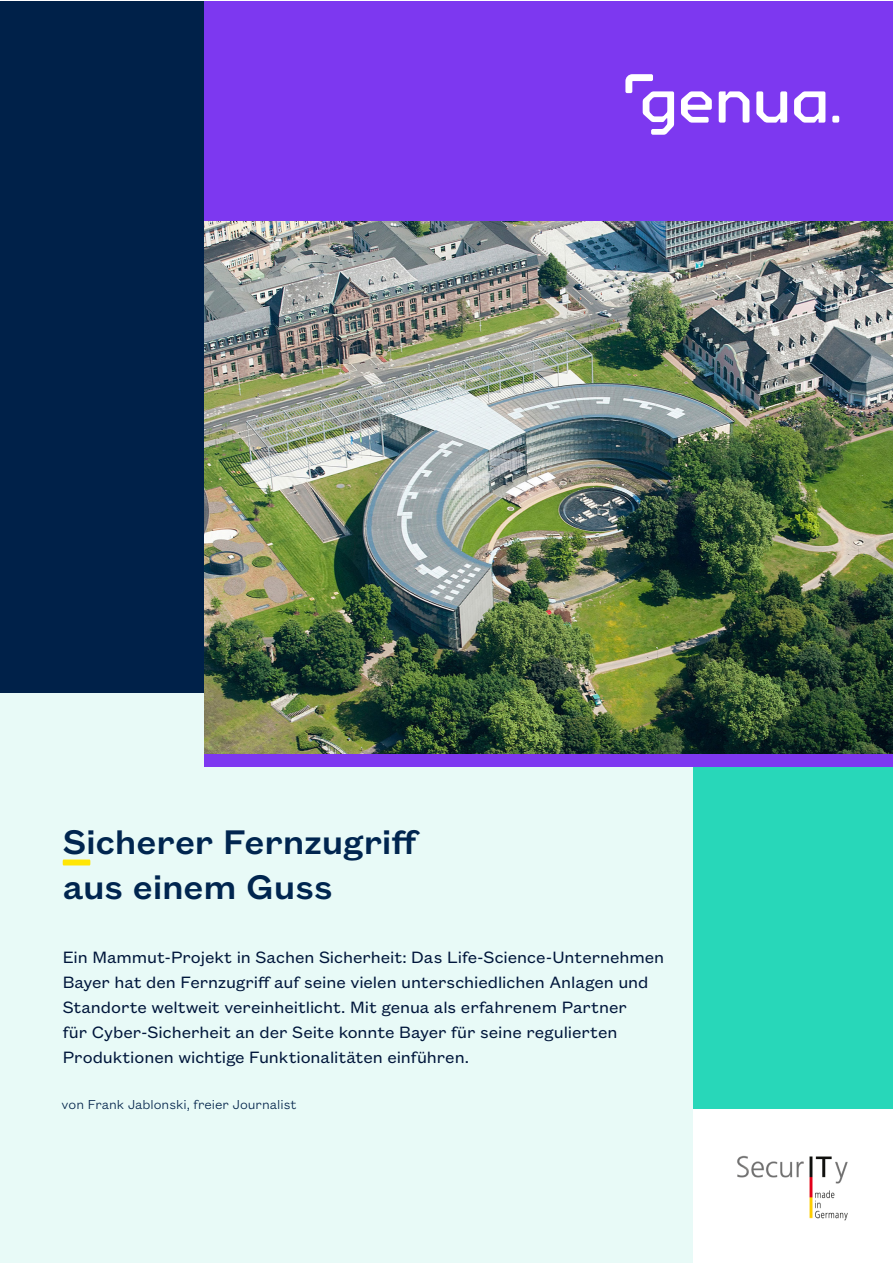
<style>
.page{position:relative;width:893px;height:1263px;background:#fff}
.page>*{position:absolute;margin:0;border:0;box-sizing:border-box;transform-origin:0 0}
.Grundtext{font:500 37.5px/45px "Founders Grotesk Text";letter-spacing:-.005em;color:#00254f}
.Vorspann{font:18px/24.8px "Founders Grotesk Text";letter-spacing:-.005em;color:#00163b}
.t1{font:300 14.25px "Founders Grotesk Text";color:#002149}
</style>
<div class="page">
<div style="left:0;top:569px;width:769px;height:694px;background:#e8faf7"></div>
<div style="left:694px;top:566px;width:199px;height:697px;background:#28d7b9"></div>
<div style="left:1px;top:1px;width:891px;height:691px;background:#002149"></div>
<div style="left:204px;top:2px;width:689px;height:765px;background:#7d38f0"></div>
<img style="left:204px;top:221px;width:689px;height:532px">
<div style="left:832px;top:116px;width:7px;height:7px;background:#fff;border-radius:2px"></div>
<svg style="left:719px;top:91px;width:30px;height:32px"></svg>
<svg style="left:756px;top:91px;width:31px;height:32px"></svg>
<svg style="left:794px;top:91px;width:31px;height:32px"></svg>
<svg style="left:625px;top:74px;width:49px;height:61px"></svg>
<svg style="left:681px;top:91px;width:31px;height:32px"></svg>
<div style="left:694px;top:1110px;width:199px;height:153px;background:#fff"></div>
<img style="left:737px;top:1155px;width:111px;height:66px">
<svg style="left:63px;top:859px;width:27px;height:6px"></svg>
<p class="Grundtext" style="left:63px;top:816px;width:359px">Sicherer Fernzugriff aus einem Guss</p>
<p class="Vorspann" style="left:63px;top:944px;width:603px">Ein Mammut-Projekt in Sachen Sicherheit: Das Life-Science-Unternehmen Bayer hat den Fernzugriff auf seine vielen unterschiedlichen Anlagen und Standorte weltweit vereinheitlicht. Mit genua als erfahrenem Partner<br>für Cyber-Sicherheit an der Seite konnte Bayer für seine regulierten</p>
<p class="Vorspann" style="left:63px;top:1043px;width:408px">Produktionen wichtige Funktionalitäten einführen.</p>
<p class="t1" style="left:62px;top:1095px;width:236px">von Frank Jablonski, freier Journalist</p>
</div>
